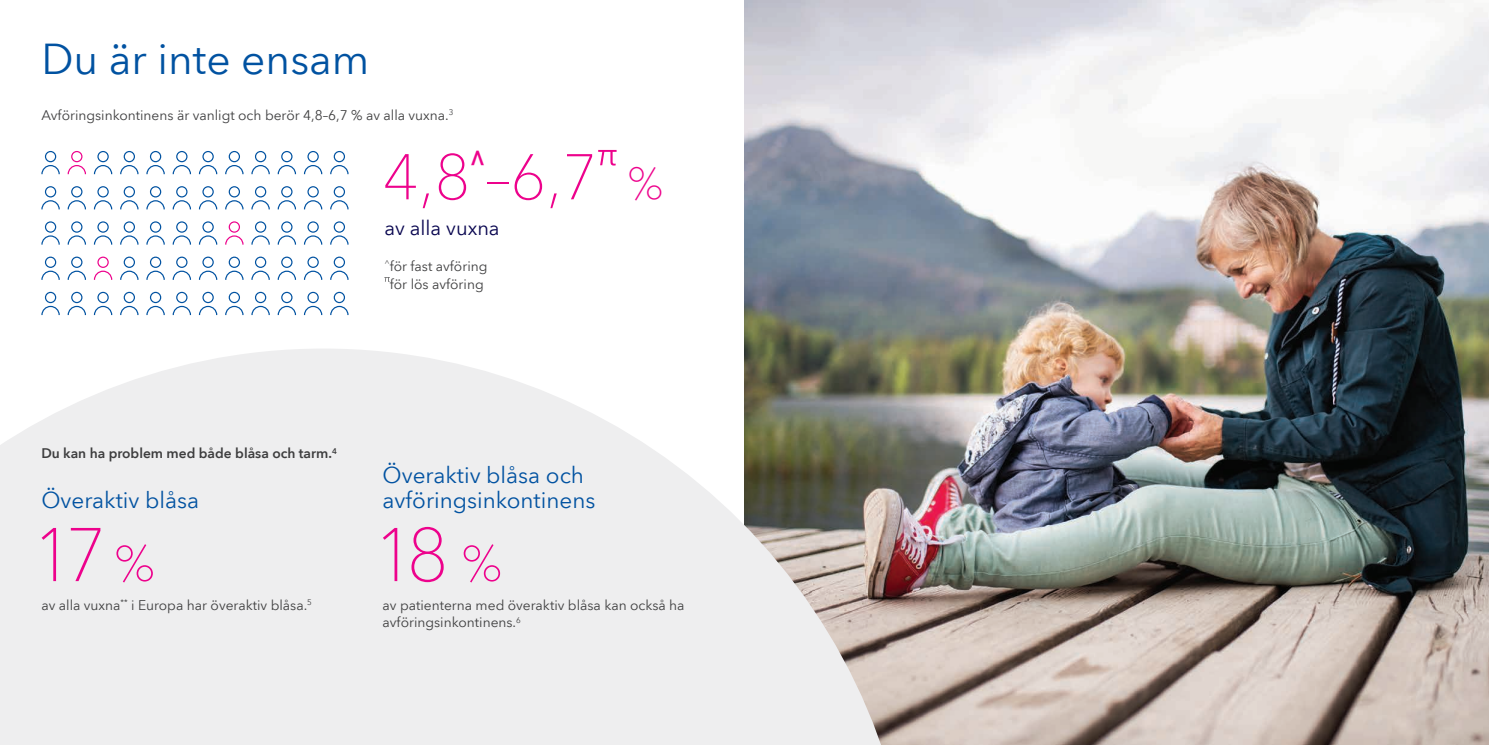
<style>
.page{position:relative;width:1489px;height:745px;background:#fff}
.page>*{position:absolute;margin:0;border:0;box-sizing:border-box;transform-origin:0 0}
.t1{font:100 75px "Avenir Next World";color:#ed028c}
.t2{font:100 63.75px "Avenir Next World";color:#ed028c}
.t3{font:42.5px "Avenir Next World";color:#0152a1}
.t4{font:22.5px/24.8px "Avenir Next World";color:#0152a1}
.t5{font:20px "Avenir Next World";color:#08054f}
.t6{font:13.75px/17.9px "Avenir Next World";color:#3e3e3f;text-align:center}
.t7{font:600 13.75px "Avenir Next World";color:#3e3e3f}
.s1{font-size:43.75px}
.s2{font-size:50px}
</style>
<div class="page">
<img style="left:744px;top:0;width:744px;height:744px">
<svg style="left:0;top:348px;width:913px;height:396px;background:#e1e0df"></svg>
<svg style="left:598px;top:150px;width:18px;height:15px"></svg>
<svg style="left:384px;top:277px;width:6px;height:5px"></svg>
<svg style="left:41px;top:151px;width:19px;height:23px"></svg>
<svg style="left:173px;top:151px;width:18px;height:23px"></svg>
<svg style="left:68px;top:151px;width:18px;height:23px"></svg>
<svg style="left:199px;top:151px;width:18px;height:23px"></svg>
<svg style="left:94px;top:151px;width:18px;height:23px"></svg>
<svg style="left:225px;top:151px;width:18px;height:23px"></svg>
<svg style="left:120px;top:151px;width:18px;height:23px"></svg>
<svg style="left:251px;top:151px;width:19px;height:23px"></svg>
<svg style="left:304px;top:151px;width:18px;height:23px"></svg>
<svg style="left:146px;top:151px;width:19px;height:23px"></svg>
<svg style="left:278px;top:151px;width:18px;height:23px"></svg>
<svg style="left:330px;top:151px;width:18px;height:23px"></svg>
<svg style="left:41px;top:221px;width:19px;height:23px"></svg>
<svg style="left:173px;top:221px;width:18px;height:23px"></svg>
<svg style="left:68px;top:221px;width:18px;height:23px"></svg>
<svg style="left:199px;top:221px;width:18px;height:23px"></svg>
<svg style="left:94px;top:221px;width:18px;height:23px"></svg>
<svg style="left:225px;top:221px;width:18px;height:23px"></svg>
<svg style="left:120px;top:221px;width:18px;height:23px"></svg>
<svg style="left:251px;top:221px;width:19px;height:23px"></svg>
<svg style="left:304px;top:221px;width:18px;height:23px"></svg>
<svg style="left:146px;top:221px;width:19px;height:23px"></svg>
<svg style="left:278px;top:221px;width:18px;height:23px"></svg>
<svg style="left:330px;top:221px;width:18px;height:23px"></svg>
<svg style="left:41px;top:186px;width:19px;height:23px"></svg>
<svg style="left:173px;top:186px;width:18px;height:23px"></svg>
<svg style="left:68px;top:186px;width:18px;height:23px"></svg>
<svg style="left:199px;top:186px;width:18px;height:23px"></svg>
<svg style="left:94px;top:186px;width:18px;height:23px"></svg>
<svg style="left:225px;top:186px;width:18px;height:23px"></svg>
<svg style="left:120px;top:186px;width:18px;height:23px"></svg>
<svg style="left:251px;top:186px;width:19px;height:23px"></svg>
<svg style="left:304px;top:186px;width:18px;height:23px"></svg>
<svg style="left:146px;top:186px;width:19px;height:23px"></svg>
<svg style="left:278px;top:186px;width:18px;height:23px"></svg>
<svg style="left:330px;top:186px;width:18px;height:23px"></svg>
<svg style="left:41px;top:256px;width:19px;height:24px"></svg>
<svg style="left:173px;top:256px;width:18px;height:24px"></svg>
<svg style="left:68px;top:256px;width:18px;height:24px"></svg>
<svg style="left:199px;top:256px;width:18px;height:24px"></svg>
<svg style="left:94px;top:256px;width:18px;height:24px"></svg>
<svg style="left:225px;top:256px;width:18px;height:24px"></svg>
<svg style="left:120px;top:256px;width:18px;height:24px"></svg>
<svg style="left:251px;top:256px;width:19px;height:24px"></svg>
<svg style="left:304px;top:256px;width:18px;height:24px"></svg>
<svg style="left:146px;top:256px;width:19px;height:24px"></svg>
<svg style="left:278px;top:256px;width:18px;height:24px"></svg>
<svg style="left:330px;top:256px;width:18px;height:24px"></svg>
<svg style="left:41px;top:291px;width:19px;height:24px"></svg>
<svg style="left:173px;top:291px;width:18px;height:24px"></svg>
<svg style="left:68px;top:291px;width:18px;height:24px"></svg>
<svg style="left:199px;top:291px;width:18px;height:24px"></svg>
<svg style="left:94px;top:291px;width:18px;height:24px"></svg>
<svg style="left:225px;top:291px;width:18px;height:24px"></svg>
<svg style="left:120px;top:291px;width:18px;height:24px"></svg>
<svg style="left:251px;top:291px;width:19px;height:24px"></svg>
<svg style="left:304px;top:291px;width:18px;height:24px"></svg>
<svg style="left:146px;top:291px;width:19px;height:24px"></svg>
<svg style="left:278px;top:291px;width:18px;height:24px"></svg>
<svg style="left:330px;top:291px;width:18px;height:24px"></svg>
<h3 class="t3" style="left:41px;top:25px;width:329px">Du är inte ensam</h3>
<p class="t6" style="left:41px;top:106px;width:413px">Avföringsinkontinens är vanligt och berör 4,8–6,7 % av alla vuxna.<sup>3</sup></p>
<h2 class="t2" style="left:382px;top:126px;width:282px">4,8<sup>^</sup>–6,7 <span class="s1">%</span></h2>
<h3 class="t5" style="left:384px;top:211px;width:117px">av alla vuxna</h3>
<p class="t6" style="left:384px;top:257px;width:105px"><sup>^</sup>för fast avföring för lös avföring</p>
<p class="t7" style="left:41px;top:445px;width:297px">Du kan ha problem med både blåsa och tarm.<sup>4</sup></p>
<h3 class="t4" style="left:41px;top:487px;width:159px">Överaktiv blåsa</h3>
<h1 class="t1" style="left:32px;top:494px;width:125px">17 <span class="s2">%</span></h1>
<p class="t6" style="left:41px;top:595px;width:272px">av alla vuxna<sup>**</sup> i Europa har överaktiv blåsa.<sup>5</sup></p>
<h3 class="t4" style="left:382px;top:463px;width:214px">Överaktiv blåsa och avföringsinkontinens</h3>
<h1 class="t1" style="left:373px;top:494px;width:131px">18 <span class="s2">%</span></h1>
<p class="t6" style="left:382px;top:595px;width:303px;line-height:17.5px;text-align:left">av patienterna med överaktiv blåsa kan också ha avföringsinkontinens.<sup>6</sup></p>
</div>
